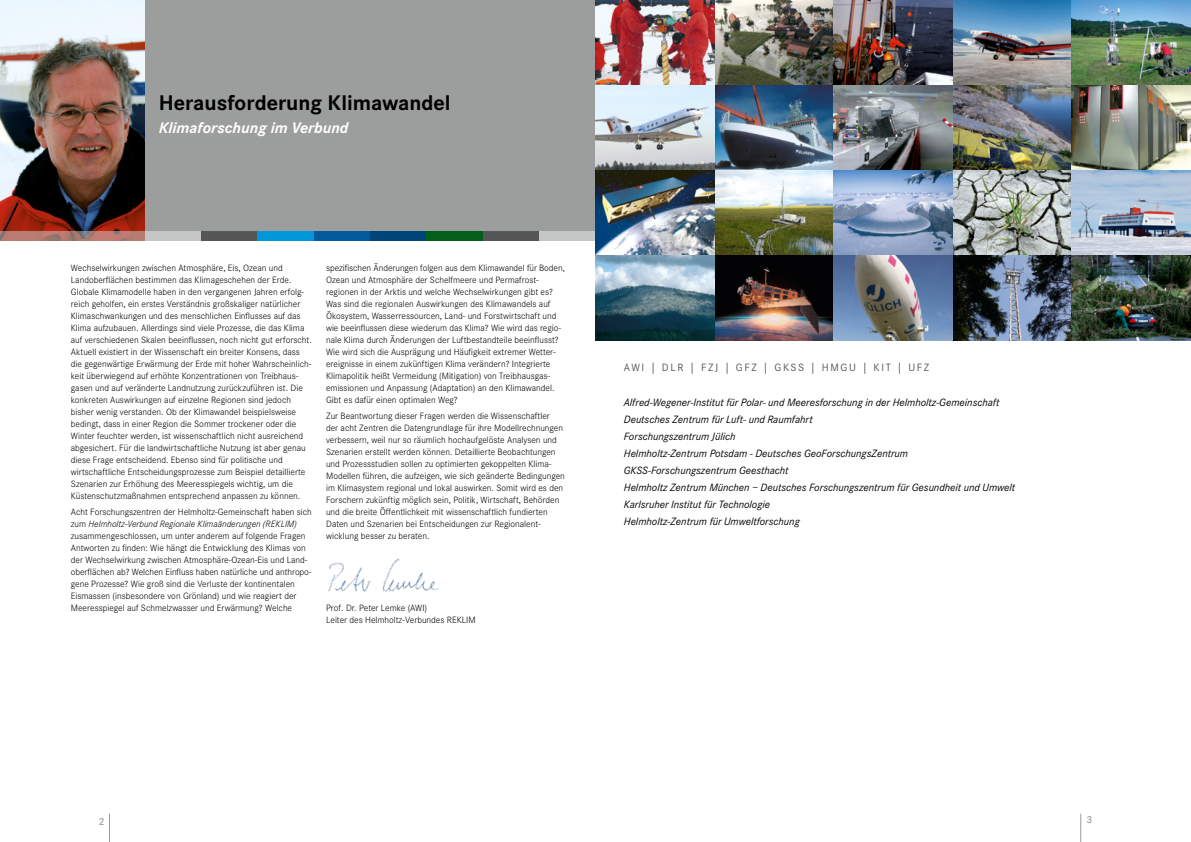
<style>
.page{position:relative;width:1191px;height:842px;background:#fff}
.page>*{position:absolute;margin:0;border:0;box-sizing:border-box;transform-origin:0 0}
.t1{font:700 22px "Corporate S";color:#000}
.t2{font:italic 700 16px "Corporate S";color:#fff}
.t3{font:italic 11px/17px "Corporate S";color:#000}
.t4{font:11px "Corporate S";letter-spacing:.15em;color:#565656}
.t5{font:600 10.5px "Corporate S";color:#9c9d9d}
.t6{font:300 9.5px/12px "Corporate S";color:#000}
.s1{font-style:italic}
</style>
<div class="page">
<svg style="left:109px;top:814px;width:1px;height:28px"></svg>
<div style="left:0;top:0;width:595px;height:241px;background:#9c9d9d"></div>
<svg style="left:1080px;top:814px;width:1px;height:28px"></svg>
<img style="left:714px;top:0;width:119px;height:85px">
<img style="left:952px;top:0;width:119px;height:170px">
<img style="left:1071px;top:0;width:120px;height:85px">
<img style="left:833px;top:0;width:119px;height:85px">
<img style="left:595px;top:0;width:119px;height:85px">
<img style="left:714px;top:85px;width:119px;height:85px">
<div style="left:145px;top:231px;width:57px;height:10px;background:#c5c6c6"></div>
<div style="left:202px;top:231px;width:56px;height:10px;background:#565656"></div>
<div style="left:258px;top:231px;width:56px;height:10px;background:#0098d8"></div>
<div style="left:314px;top:231px;width:56px;height:10px;background:#005a9c"></div>
<div style="left:370px;top:231px;width:57px;height:10px;background:#00457a"></div>
<div style="left:427px;top:231px;width:56px;height:10px;background:#03601c"></div>
<div style="left:483px;top:231px;width:56px;height:10px;background:#565656"></div>
<div style="left:539px;top:231px;width:56px;height:10px;background:#c5c6c6"></div>
<img style="left:0;top:0;width:145px;height:231px">
<img style="left:328px;top:558px;width:111px;height:34px">
<svg style="left:0;top:231px;width:145px;height:10px"></svg>
<img style="left:833px;top:85px;width:119px;height:85px">
<img style="left:1071px;top:85px;width:120px;height:85px">
<img style="left:595px;top:85px;width:119px;height:85px">
<img style="left:595px;top:170px;width:238px;height:85px">
<img style="left:952px;top:170px;width:119px;height:85px">
<img style="left:1071px;top:170px;width:120px;height:170px">
<img style="left:833px;top:170px;width:119px;height:85px">
<img style="left:836px;top:255px;width:237px;height:85px">
<img style="left:714px;top:255px;width:122px;height:85px">
<img style="left:595px;top:255px;width:119px;height:85px">
<h1 class="t1" style="left:159px;top:90px;width:293px">Herausforderung Klimawandel</h1>
<h2 class="t2" style="left:159px;top:118px;width:191px">Klimaforschung im Verbund</h2>
<p class="t6" style="left:71px;top:262px;width:242px">Wechselwirkungen zwischen Atmosphäre, Eis, Ozean und Landoberflächen bestimmen das Klimageschehen der Erde.<br>Globale Klimamodelle haben in den vergangenen Jahren erfolg&shy;reich geholfen, ein erstes Verständnis großskaliger natürlicher Klimaschwankungen und des menschlichen Einflusses auf das Klima aufzubauen. Allerdings sind viele Prozesse, die das Klima auf verschiedenen Skalen beeinflussen, noch nicht gut erforscht.<br>Aktuell existiert in der Wissenschaft ein breiter Konsens, dass die gegenwärtige Erwärmung der Erde mit hoher Wahrscheinlich&shy;keit überwiegend auf erhöhte Konzentrationen von Treibhaus&shy;gasen und auf veränderte Landnutzung zurückzuführen ist. Die konkreten Auswirkungen auf einzelne Regionen sind jedoch bisher wenig verstanden. Ob der Klimawandel beispielsweise bedingt, dass in einer Region die Sommer trockener oder die Winter feuchter werden, ist wissenschaftlich nicht ausreichend abgesichert. Für die landwirtschaftliche Nutzung ist aber genau diese Frage entscheidend. Ebenso sind für politische und wirtschaftliche Entscheidungsprozesse zum Beispiel detaillierte Szenarien zur Erhöhung des Meeresspiegels wichtig, um die Küstenschutzmaßnahmen entsprechend anpassen zu können.</p>
<p class="t6" style="left:71px;top:506px;width:242px">Acht Forschungszentren der Helmholtz-Gemeinschaft haben sich zum <span class="s1">Helmholtz-Verbund Regionale Klimaänderungen (REKLIM) </span>zusammengeschlossen, um unter anderem auf folgende Fragen Antworten zu finden: Wie hängt die Entwicklung des Klimas von der Wechselwirkung zwischen Atmosphäre-Ozean-Eis und Land&shy;oberflächen ab? Welchen Einfluss haben natürliche und anthropo&shy;gene Prozesse? Wie groß sind die Verluste der kontinentalen Eismassen (insbesondere von Grönland) und wie reagiert der Meeresspiegel auf Schmelzwasser und Erwärmung? Welche</p>
<p class="t6" style="left:326px;top:262px;width:240px">spezifischen Änderungen folgen aus dem Klimawandel für Boden, Ozean und Atmosphäre der Schelfmeere und Permafrost&shy;regionen in der Arktis und welche Wechselwirkungen gibt es?<br>Was sind die regionalen Auswirkungen des Klimawandels auf Ökosystem, Wasserressourcen, Land- und Forstwirtschaft und wie beeinflussen diese wiederum das Klima? Wie wird das regio&shy;nale Klima durch Änderungen der Luftbestandteile beeinflusst?<br>Wie wird sich die Ausprägung und Häufigkeit extremer Wetter&shy;ereignisse in einem zukünftigen Klima verändern? Integrierte Klimapolitik heißt Vermeidung (Mitigation) von Treibhausgas&shy;emissionen und Anpassung (Adaptation) an den Klimawandel.<br>Gibt es dafür einen optimalen Weg?</p>
<p class="t6" style="left:326px;top:410px;width:240px">Zur Beantwortung dieser Fragen werden die Wissenschaftler<br>der acht Zentren die Datengrundlage für ihre Modellrechnungen verbessern, weil nur so räumlich hochaufgelöste Analysen und Szenarien erstellt werden können. Detaillierte Beobachtungen und Prozessstudien sollen zu optimierten gekoppelten Klima-Modellen führen, die aufzeigen, wie sich geänderte Bedingungen im Klimasystem regional und lokal auswirken. Somit wird es den Forschern zukünftig möglich sein, Politik, Wirtschaft, Behörden und die breite Öffentlichkeit mit wissenschaftlich fundierten Daten und Szenarien bei Entscheidungen zur Regionalent&shy;wicklung besser zu beraten.</p>
<p class="t6" style="left:326px;top:602px;width:151px">Prof. Dr. Peter Lemke (AWI)<br>Leiter des Helmholtz-Verbundes REKLIM</p>
<p class="t4" style="left:624px;top:361px;width:307px">AWI | DLR | FZJ | GFZ | GKSS | HMGU | KIT | UFZ</p>
<p class="t3" style="left:624px;top:393px;width:393px">Alfred-Wegener-Institut für Polar- und Meeresforschung in der Helmholtz-Gemeinschaft Deutsches Zentrum für Luft- und Raumfahrt<br>Forschungszentrum Jülich<br>Helmholtz-Zentrum Potsdam - Deutsches GeoForschungsZentrum GKSS-Forschungszentrum Geesthacht<br>Helmholtz Zentrum München – Deutsches Forschungszentrum für Gesundheit und Umwelt Karlsruher Institut für Technologie<br>Helmholtz-Zentrum für Umweltforschung</p>
<p class="t5" style="left:99px;top:816px;width:7px">2</p>
<p class="t5" style="left:1086px;top:814px;width:7px">3</p>
</div>
